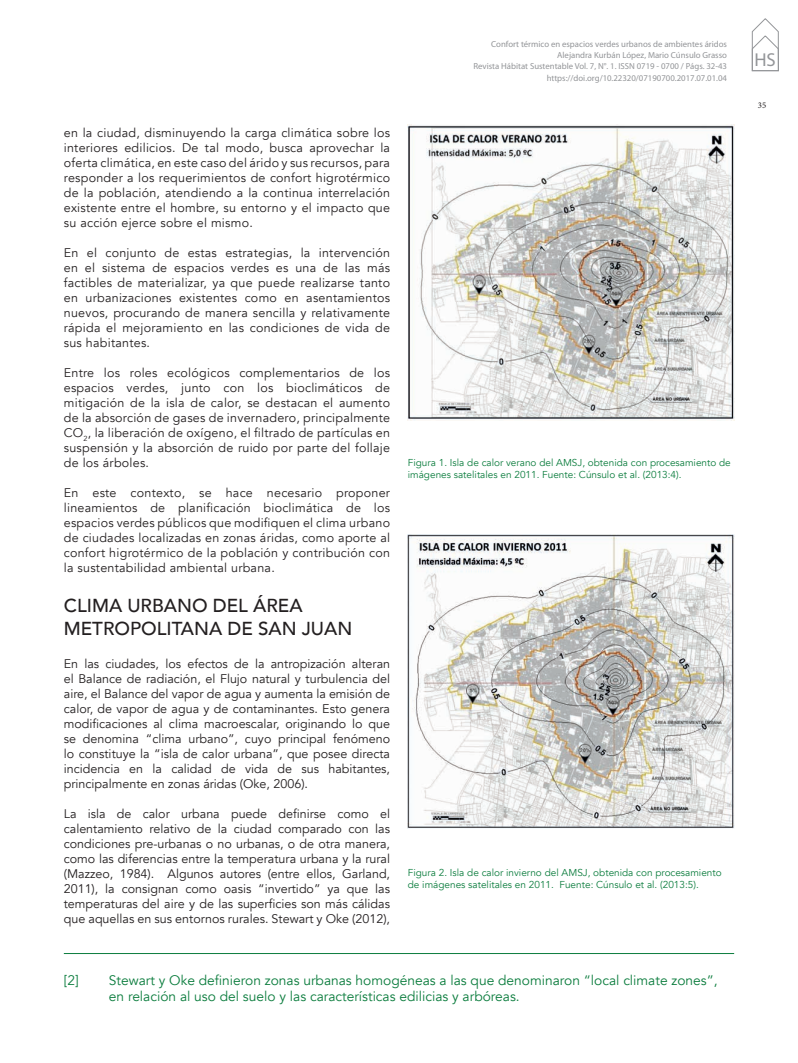
<style>
.page{position:relative;width:798px;height:1063px;background:#fff}
.page>*{position:absolute;margin:0;border:0;box-sizing:border-box;transform-origin:0 0}
.t1{font:500 18.75px/22.5px "Avenir";color:#231f20}
.t2{font:18.75px "Myriad Pro";color:#939598}
.t3{font:13.75px/16.5px "Avenir";color:#0c7d3e}
.t4{font:12.5px/15px "Avenir";letter-spacing:.02em;color:#231f20;text-align:justify}
.t5{font:10px/12px "Avenir";color:#0c7d3e}
.t6{font:8.75px/11.2px "Myriad Pro";color:#939598;text-align:right}
.t7{font:8.75px "Minion Pro";color:#231f20}
</style>
<div class="page">
<svg style="left:751px;top:18px;width:27px;height:53px"></svg>
<hr style="left:64px;top:953px;width:669px;height:1px;background:#0c7d3e">
<img style="left:407px;top:124px;width:327px;height:296px">
<img style="left:407px;top:534px;width:327px;height:294px">
<p class="t4" style="left:64px;top:125px;width:327px">en la ciudad, disminuyendo la carga climática sobre los interiores edilicios. De tal modo, busca aprovechar la oferta climática, en este caso del árido y sus recursos, para responder a los requerimientos de confort higrotérmico de la población, atendiendo a la continua interrelación existente entre el hombre, su entorno y el impacto que su acción ejerce sobre el mismo.</p>
<p class="t4" style="left:64px;top:245px;width:327px">En el conjunto de estas estrategias, la intervención en el sistema de espacios verdes es una de las más factibles de materializar, ya que puede realizarse tanto en urbanizaciones existentes como en asentamientos nuevos, procurando de manera sencilla y relativamente rápida el mejoramiento en las condiciones de vida de sus habitantes.</p>
<p class="t4" style="left:64px;top:365px;width:327px">Entre los roles ecológicos complementarios de los espacios verdes, junto con los bioclimáticos de mitigación de la isla de calor, se destacan el aumento de la absorción de gases de invernadero, principalmente CO<sub>2</sub>, la liberación de oxígeno, el filtrado de partículas en suspensión y la absorción de ruido por parte del follaje de los árboles.</p>
<p class="t4" style="left:64px;top:485px;width:327px">En este contexto, se hace necesario proponer lineamientos de planificación bioclimática de los espacios verdes públicos que modifiquen el clima urbano de ciudades localizadas en zonas áridas, como aporte al confort higrotérmico de la población y contribución con la sustentabilidad ambiental urbana.</p>
<h1 class="t1" style="left:64px;top:593px;width:290px">CLIMA URBANO DEL ÁREA<br>METROPOLITANA DE SAN JUAN</h1>
<p class="t4" style="left:64px;top:656px;width:327px">En las ciudades, los efectos de la antropización alteran el Balance de radiación, el Flujo natural y turbulencia del aire, el Balance del vapor de agua y aumenta la emisión de calor, de vapor de agua y de contaminantes. Esto genera modificaciones al clima macroescalar, originando lo que se denomina “clima urbano”, cuyo principal fenómeno lo constituye la “isla de calor urbana”, que posee directa incidencia en la calidad de vida de sus habitantes, principalmente en zonas áridas (Oke, 2006).</p>
<p class="t4" style="left:64px;top:806px;width:327px">La isla de calor urbana puede definirse como el calentamiento relativo de la ciudad comparado con las condiciones pre-urbanas o no urbanas, o de otra manera, como las diferencias entre la temperatura urbana y la rural (Mazzeo, 1984). Algunos autores (entre ellos, Garland, 2011), la consignan como oasis “invertido” ya que las temperaturas del aire y de las superficies son más cálidas que aquellas en sus entornos rurales. Stewart y Oke (2012),</p>
<p class="t6" style="left:473px;top:38px;width:255px">Confort térmico en espacios verdes urbanos de ambientes áridos Alejandra Kurbán López, Mario Cúnsulo Grasso<br>Revista Hábitat Sustentable Vol. 7, N°. 1. ISSN 0719 - 0700 / Págs. 32-43 https://doi.org/10.22320/07190700.2017.07.01.04</p>
<p class="t5" style="left:407px;top:457px;width:324px">Figura 1. Isla de calor verano del AMSJ, obtenida con procesamiento de imágenes satelitales en 2011. Fuente: Cúnsulo et al. (2013:4).</p>
<p class="t5" style="left:407px;top:867px;width:315px">Figura 2. Isla de calor invierno del AMSJ, obtenida con procesamiento de imágenes satelitales en 2011. Fuente: Cúnsulo et al. (2013:5).</p>
<p class="t3" style="left:64px;top:972px;width:16px">[2]</p>
<p class="t3" style="left:109px;top:972px;width:610px">Stewart y Oke definieron zonas urbanas homogéneas a las que denominaron “local climate zones”, en relación al uso del suelo y las características edilicias y arbóreas.</p>
<h1 class="t2" style="left:754px;top:48px;width:23px">HS</h1>
<p class="t7" style="left:757px;top:99px;width:10px">35</p>
</div>
